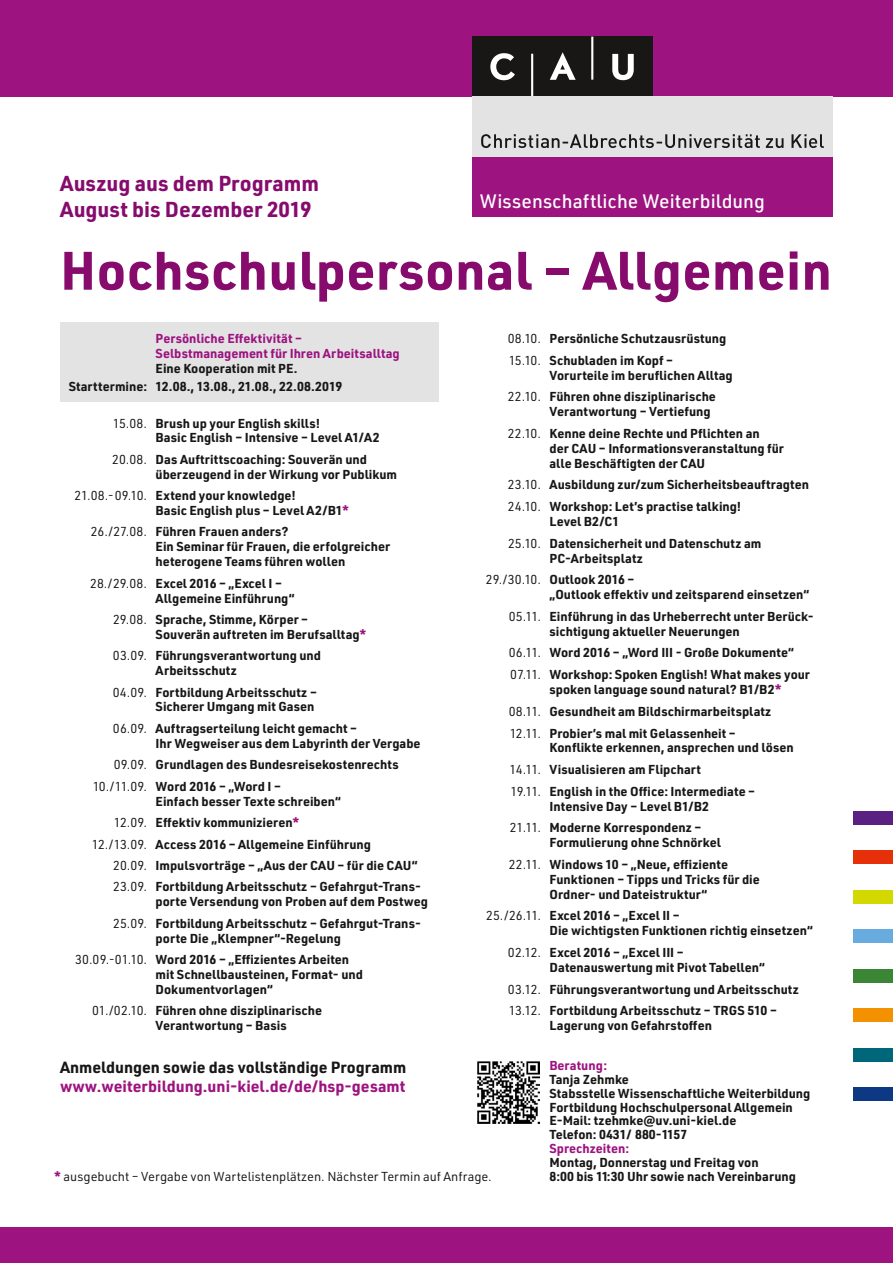
<style>
.page{position:relative;width:893px;height:1263px;background:#fff}
.page>*{position:absolute;margin:0;border:0;box-sizing:border-box;transform-origin:0 0}
.t1{font:700 53.1px "URWDIN";letter-spacing:.01em;color:#860b6d}
.t2{font:700 21.15px/25.5px "URWDIN";color:#860b6d}
.t3{font:500 19.05px "URWDIN";letter-spacing:.005em;color:#fff}
.t4{font:700 15.9px "URWDIN";color:#9d1380}
.t5{font:700 15.9px "URWDIN";color:#181716}
.t6{font:700 12.75px/14.9px "URWDIN";color:#181716}
.t7{font:700 12.75px/14.9px "URWDIN";color:#9d1380}
.t8{font:12.75px "URWDIN";color:#181716}
.s1{font-weight:400}
.s2{color:#9d1380}
.s3{font-weight:700;color:#9d1380}
</style>
<div class="page">
<div style="left:0;top:0;width:893px;height:97px;background:#9d1380"></div>
<div style="left:0;top:1227px;width:893px;height:36px;background:#9d1380"></div>
<div style="left:854px;top:811px;width:39px;height:13px;background:#5b2182"></div>
<div style="left:854px;top:851px;width:39px;height:13px;background:#e63009"></div>
<div style="left:854px;top:890px;width:39px;height:13px;background:#d3d800"></div>
<div style="left:854px;top:929px;width:39px;height:14px;background:#68acdf"></div>
<div style="left:854px;top:969px;width:39px;height:13px;background:#3b8635"></div>
<div style="left:854px;top:1008px;width:39px;height:13px;background:#f39100"></div>
<div style="left:854px;top:1048px;width:39px;height:13px;background:#00677b"></div>
<div style="left:854px;top:1087px;width:39px;height:13px;background:#0d3884"></div>
<div style="left:472px;top:37px;width:180px;height:60px;background:#181716"></div>
<svg style="left:490px;top:53px;width:25px;height:27px"></svg>
<svg style="left:550px;top:52px;width:26px;height:28px"></svg>
<svg style="left:612px;top:54px;width:22px;height:26px"></svg>
<hr style="left:531px;top:54px;width:2px;height:43px;background:#fff">
<hr style="left:591px;top:37px;width:2px;height:43px;background:#fff">
<div style="left:472px;top:157px;width:361px;height:60px;background:#9d1380"></div>
<div style="left:472px;top:97px;width:361px;height:60px;background:#e3e3e3"></div>
<svg style="left:481px;top:134px;width:343px;height:14px"></svg>
<div style="left:60px;top:322px;width:379px;height:79px;background:#e3e3e3"></div>
<img style="left:478px;top:1062px;width:61px;height:61px">
<h2 class="t2" style="left:60px;top:170px;width:260px">Auszug aus dem Programm<br>August bis Dezember 2019</h2>
<h3 class="t3" style="left:480px;top:188px;width:287px">Wissenschaftliche Weiterbildung</h3>
<h1 class="t1" style="left:60px;top:234px;width:773px">Hochschulpersonal – Allgemein</h1>
<p class="t7" style="left:156px;top:330px;width:246px">Persönliche Effektivität –<br>Selbstmanagement für Ihren Arbeitsalltag</p>
<p class="t6" style="left:69px;top:358px;width:275px;line-height:18.5px;text-indent:87px">Eine Kooperation mit PE.<br>Starttermine: 12.08., 13.08., 21.08., 22.08.2019</p>
<p class="t6" style="left:156px;top:415px;width:226px;text-indent:-43px"><span class="s1">15.08.</span> Brush up your English skills!<br>Basic English – Intensive – Level A1/A2</p>
<p class="t6" style="left:156px;top:451px;width:243px;text-indent:-43px"><span class="s1">20.08.</span> Das Auftrittscoaching: Souverän und überzeugend in der Wirkung vor Publikum</p>
<p class="t6" style="left:156px;top:488px;width:195px;text-indent:-81px"><span class="s1">21.08.-09.10.</span> Extend your knowledge!<br>Basic English plus – Level A2/B1<span class="s2">*</span></p>
<p class="t6" style="left:156px;top:524px;width:236px;text-indent:-65px"><span class="s1">26./27.08.</span> Führen Frauen anders?<br>Ein Seminar für Frauen, die erfolgreicher heterogene Teams führen wollen</p>
<p class="t6" style="left:156px;top:575px;width:140px;text-indent:-65px"><span class="s1">28./29.08.</span> Excel 2016 – „Excel I –<br>Allgemeine Einführung“</p>
<p class="t6" style="left:156px;top:611px;width:212px;text-indent:-43px"><span class="s1">29.08.</span> Sprache, Stimme, Körper –<br>Souverän auftreten im Berufsalltag<span class="s2">*</span></p>
<p class="t6" style="left:156px;top:648px;width:167px;text-indent:-43px"><span class="s1">03.09.</span> Führungsverantwortung und<br>Arbeitsschutz</p>
<p class="t6" style="left:113px;top:684px;width:206px;text-align:right"><span class="s1">04.09.</span> Fortbildung Arbeitsschutz –<br>Sicherer Umgang mit Gasen</p>
<p class="t6" style="left:156px;top:720px;width:266px;text-indent:-43px"><span class="s1">06.09.</span> Auftragserteilung leicht gemacht –<br>Ihr Wegweiser aus dem Labyrinth der Vergabe</p>
<p class="t6" style="left:93px;top:753px;width:307px;line-height:21.5px;text-indent:21px"><span class="s1">09.09.</span> Grundlagen des Bundesreisekostenrechts<br><span class="s1">10./11.09.</span> Word 2016 – „Word I –</p>
<p class="t6" style="left:156px;top:793px;width:187px">Einfach besser Texte schreiben“</p>
<p class="t6" style="left:114px;top:814px;width:187px"><span class="s1">12.09.</span> Effektiv kommunizieren<span class="s2">*</span></p>
<p class="t6" style="left:92px;top:836px;width:281px"><span class="s1">12./13.09.</span> Access 2016 – Allgemeine Einführung</p>
<p class="t6" style="left:113px;top:857px;width:306px"><span class="s1">20.09.</span> Impulsvorträge – „Aus der CAU – für die CAU“</p>
<p class="t6" style="left:113px;top:879px;width:309px"><span class="s1">23.09.</span> Fortbildung Arbeitsschutz – Gefahrgut-Trans-</p>
<p class="t6" style="left:113px;top:890px;width:316px;line-height:21.5px;text-indent:42px">porte Versendung von Proben auf dem Postweg<br><span class="s1">25.09.</span> Fortbildung Arbeitsschutz – Gefahrgut-Trans-</p>
<p class="t6" style="left:75px;top:927px;width:275px;line-height:21.5px;text-indent:80px">porte Die „Klempner“-Regelung<br><span class="s1">30.09.-01.10.</span> Word 2016 – „Effizientes Arbeiten</p>
<p class="t6" style="left:156px;top:966px;width:209px">mit Schnellbausteinen, Format- und<br>Dokumentvorlagen“</p>
<p class="t6" style="left:156px;top:1002px;width:168px;text-indent:-64px"><span class="s1">01./02.10.</span> Führen ohne disziplinarische<br>Verantwortung – Basis</p>
<p class="t6" style="left:508px;top:327px;width:220px;line-height:21.8px"><span class="s1">08.10.</span> Persönliche Schutzausrüstung<br><span class="s1">15.10.</span> Schubladen im Kopf –</p>
<p class="t6" style="left:508px;top:364px;width:226px;line-height:21.8px;text-indent:42px">Vorurteile im beruflichen Alltag<br><span class="s1">22.10.</span> Führen ohne disziplinarische</p>
<p class="t6" style="left:508px;top:400px;width:253px;line-height:21.8px;text-align:center">Verantwortung – Vertiefung<br><span class="s1">22.10.</span> Kenne deine Rechte und Pflichten an</p>
<p class="t6" style="left:549px;top:440px;width:236px">der CAU – Informationsveranstaltung für alle Beschäftigten der CAU</p>
<p class="t6" style="left:508px;top:473px;width:303px;line-height:21.8px"><span class="s1">23.10.</span> Ausbildung zur/zum Sicherheitsbeauftragten<br><span class="s1">24.10.</span> Workshop: Let’s practise talking!</p>
<p class="t6" style="left:508px;top:510px;width:255px;line-height:21.8px;text-indent:42px">Level B2/C1<br><span class="s1">25.10.</span> Datensicherheit und Datenschutz am</p>
<p class="t6" style="left:486px;top:546px;width:159px;line-height:21.8px;text-indent:64px">PC-Arbeitsplatz<br><span class="s1">29./30.10.</span> Outlook 2016 –</p>
<p class="t6" style="left:509px;top:583px;width:307px;line-height:21.8px;text-indent:41px">„Outlook effektiv und zeitsparend einsetzen“<br><span class="s1">05.11.</span> Einführung in das Urheberrecht unter Berück-</p>
<p class="t6" style="left:509px;top:620px;width:303px;line-height:21.8px;text-indent:41px">sichtigung aktueller Neuerungen<br><span class="s1">06.11.</span> Word 2016 – „Word III - Große Dokumente“<br><span class="s1">07.11.</span> Workshop: Spoken English! What makes your</p>
<p class="t6" style="left:509px;top:678px;width:274px;line-height:21.8px;text-indent:41px">spoken language sound natural? B1/B2<span class="s2">*<br></span><span class="s1">08.11.</span> Gesundheit am Bildschirmarbeitsplatz<br><span class="s1">12.11.</span> Probier’s mal mit Gelassenheit –</p>
<p class="t6" style="left:509px;top:736px;width:286px;line-height:21.8px;text-indent:40px">Konflikte erkennen, ansprechen und lösen<br><span class="s1">14.11.</span> Visualisieren am Flipchart<br><span class="s1">19.11.</span> English in the Office: Intermediate –</p>
<p class="t6" style="left:510px;top:795px;width:201px;line-height:21.8px;text-indent:40px">Intensive Day – Level B1/B2<br><span class="s1">21.11.</span> Moderne Korrespondenz –</p>
<p class="t6" style="left:509px;top:831px;width:221px;line-height:21.8px;text-indent:41px">Formulierung ohne Schnörkel<br><span class="s1">22.11.</span> Windows 10 – „Neue, effiziente</p>
<p class="t6" style="left:549px;top:871px;width:212px">Funktionen – Tipps und Tricks für die<br>Ordner- und Dateistruktur“</p>
<p class="t6" style="left:550px;top:908px;width:265px;text-indent:-63px"><span class="s1">25./26.11.</span> Excel 2016 – „Excel II –<br>Die wichtigsten Funktionen richtig einsetzen“</p>
<p class="t6" style="left:550px;top:944px;width:217px;text-indent:-42px"><span class="s1">02.12.</span> Excel 2016 – „Excel III –<br>Datenauswertung mit Pivot Tabellen“</p>
<p class="t6" style="left:508px;top:977px;width:293px;line-height:21.8px"><span class="s1">03.12.</span> Führungsverantwortung und Arbeitsschutz<br><span class="s1">13.12.</span> Fortbildung Arbeitsschutz – TRGS 510 –</p>
<p class="t6" style="left:550px;top:1017px;width:164px">Lagerung von Gefahrstoffen</p>
<p class="t5" style="left:60px;top:1056px;width:348px">Anmeldungen sowie das vollständige Programm</p>
<p class="t4" style="left:60px;top:1075px;width:347px">www.weiterbildung.uni-kiel.de/de/hsp-gesamt</p>
<p class="t8" style="left:54px;top:1168px;width:439px"><span class="s3">*</span> ausgebucht – Vergabe von Wartelistenplätzen. Nächster Termin auf Anfrage.</p>
<p class="t7" style="left:549px;top:1057px;width:59px">Beratung:</p>
<p class="t6" style="left:549px;top:1072px;width:262px;line-height:13.8px">Tanja Zehmke<br>Stabsstelle Wissenschaftliche Weiterbildung<br>Fortbildung Hochschulpersonal Allgemein<br>E-Mail: tzehmke@uv.uni-kiel.de<br>Telefon: 0431/ 880-1157</p>
<p class="t7" style="left:549px;top:1140px;width:81px">Sprechzeiten:</p>
<p class="t6" style="left:549px;top:1154px;width:248px;line-height:13.8px">Montag, Donnerstag und Freitag von<br>8:00 bis 11:30 Uhr sowie nach Vereinbarung</p>
</div>
